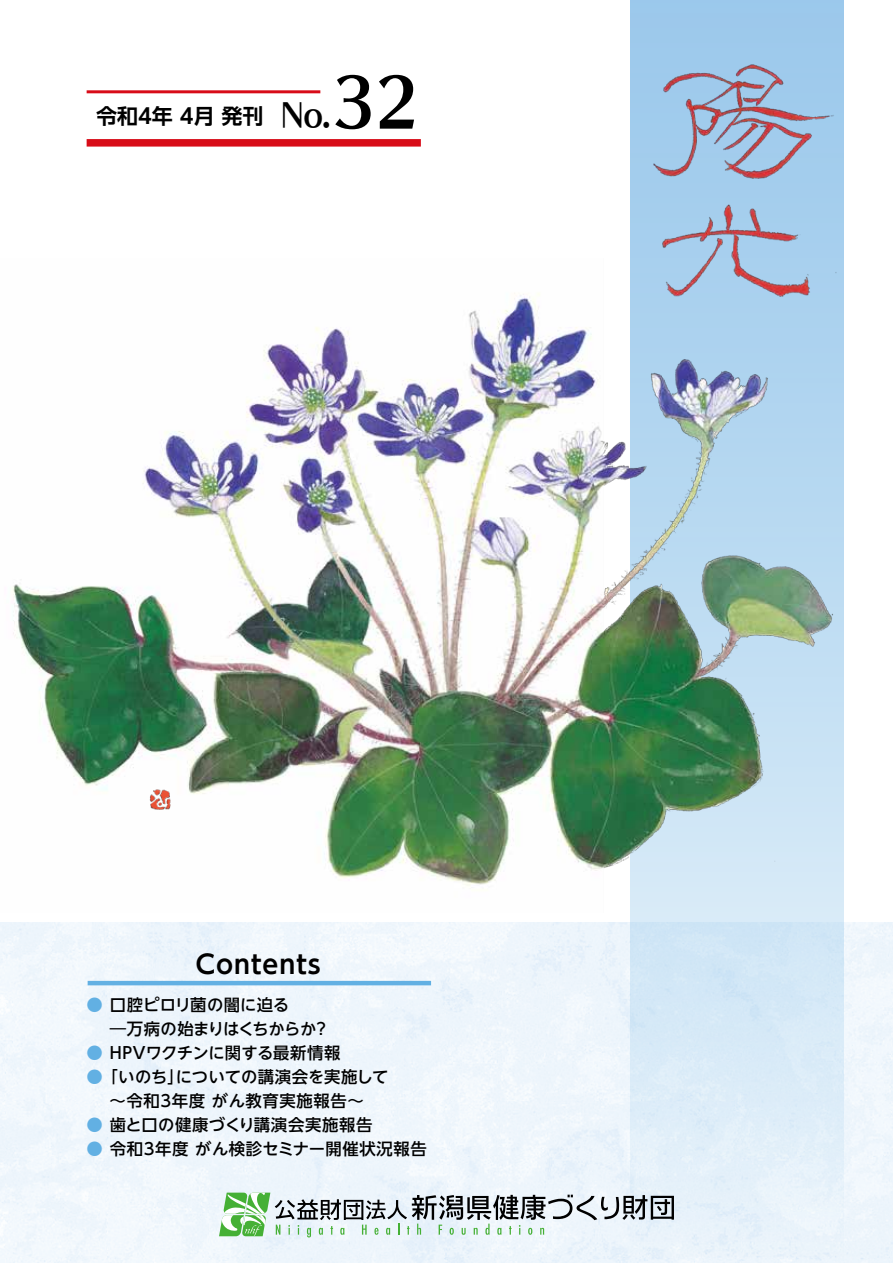
<style>
.page{position:relative;width:893px;height:1263px;background:#fff}
.page>*{position:absolute;margin:0;border:0;box-sizing:border-box;transform-origin:0 0}
.t1{font:66.15px "UD Typos 515 Std";color:#000;scale:.9 1}
.t2{font:31.8px "UD Typos 515 Std";color:#000;scale:.9 1}
.t3{font:700 25.65px "UD Shin Go NT Pro De";letter-spacing:.04em;color:#000}
.t4{font:700 21px "UD Shin Go NT Pro De";color:#000}
.t5{font:500 16.35px/24px "UD Shin Go NT Pro";letter-spacing:.03em;color:#000}
.t6{font:500 16.35px/24px "UD Shin Go NT Pro";letter-spacing:.005em;color:#000}
.t7{font:500 16.35px "UD Shin Go NT Pro";letter-spacing:-.04em;color:#000}
.s1{font-size:31.8px}
.s2{color:#62b0e3}
</style>
<div class="page">
<svg style="left:631px;top:0;width:212px;height:1261px;background:#cfe5f5"></svg>
<svg style="left:219px;top:1192px;width:455px;height:45px"></svg>
<img style="left:12px;top:259px;width:832px;height:653px">
<img style="left:146px;top:786px;width:29px;height:26px">
<img style="left:653px;top:63px;width:188px;height:247px">
<hr style="left:88px;top:981px;width:343px;height:4px;background:#62b0e3">
<hr style="left:87px;top:90px;width:233px;height:3px;background:#d80c18">
<div style="left:87px;top:139px;width:334px;height:8px;background:#d80c18"></div>
<p class="t4" style="left:96px;top:99px;width:169px">令和4年 4月発刊</p>
<h1 class="t1" style="left:322px;top:46px;width:109px"><span class="s1">.</span>32</h1>
<h2 class="t2" style="left:281px;top:88px;width:49px">No</h2>
<h3 class="t3" style="left:196px;top:943px;width:126px">CONTENTS</h3>
<p class="t6" style="left:87px;top:992px;width:204px"><span class="s2">●</span> 口腔ピロリ菌の闇に迫る</p>
<p class="t5" style="left:313px;top:1016px;width:18px">?</p>
<p class="t7" style="left:110px;top:1015px;width:208px">―万病の始まりはくちからか</p>
<p class="t6" style="left:176px;top:1040px;width:214px;text-indent:-89px"><span class="s2">●</span> HPVワクチンに関する最新情報<br>についての講演会を実施して</p>
<p class="t5" style="left:110px;top:1064px;width:256px;text-indent:-23px"><span class="s2">●</span> 「いのち」<br>～令和3年度がん教育実施報告~</p>
<p class="t5" style="left:87px;top:1112px;width:287px"><span class="s2">●</span> 歯と口の健康づくり講演会実施報告</p>
<p class="t5" style="left:87px;top:1136px;width:342px"><span class="s2">●</span> 令和3年度がん検診セミナー開催状況報告</p>
</div>
